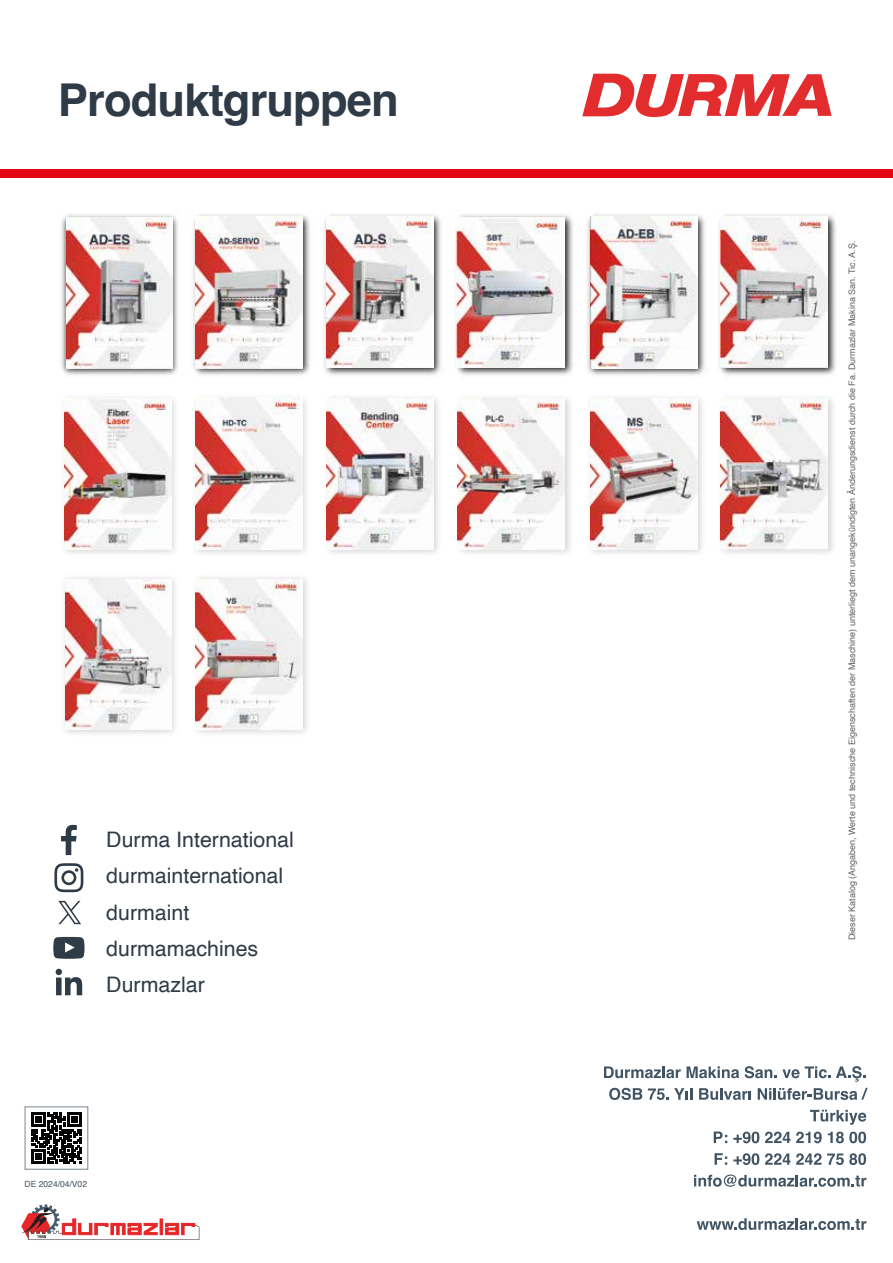
<style>
.page{position:relative;width:893px;height:1263px;background:#fff}
.page>*{position:absolute;margin:0;border:0;box-sizing:border-box;transform-origin:0 0}
.t1{font:700 45.3px "Helvetica";letter-spacing:-.02em;color:#2f3b47}
.t2{font:21.3px/36.3px "Helvetica";color:#2f3b47}
.t3{font:9px "Helvetica";color:#616160}
.t4{font:8.55px "Helvetica";color:#415464}
</style>
<div class="page">
<img style="left:61px;top:214px;width:117px;height:161px">
<img style="left:193px;top:214px;width:117px;height:161px">
<img style="left:324px;top:214px;width:117px;height:161px">
<img style="left:456px;top:214px;width:117px;height:161px">
<img style="left:587px;top:214px;width:118px;height:161px">
<img style="left:719px;top:214px;width:117px;height:161px">
<img style="left:64px;top:397px;width:111px;height:156px">
<img style="left:326px;top:397px;width:112px;height:156px">
<img style="left:590px;top:397px;width:112px;height:156px">
<img style="left:720px;top:397px;width:113px;height:156px">
<img style="left:64px;top:577px;width:111px;height:157px">
<img style="left:195px;top:577px;width:112px;height:157px">
<img style="left:195px;top:397px;width:111px;height:157px">
<img style="left:457px;top:397px;width:113px;height:156px">
<img style="left:66px;top:217px;width:107px;height:151px">
<img style="left:327px;top:217px;width:106px;height:151px">
<img style="left:196px;top:217px;width:106px;height:151px">
<img style="left:65px;top:398px;width:106px;height:151px">
<img style="left:196px;top:398px;width:106px;height:151px">
<img style="left:327px;top:398px;width:106px;height:151px">
<img style="left:458px;top:398px;width:106px;height:151px">
<img style="left:720px;top:217px;width:107px;height:151px">
<img style="left:65px;top:579px;width:106px;height:151px">
<img style="left:591px;top:398px;width:107px;height:151px">
<img style="left:457px;top:217px;width:107px;height:151px">
<img style="left:720px;top:398px;width:107px;height:151px">
<img style="left:196px;top:579px;width:106px;height:151px">
<img style="left:591px;top:217px;width:107px;height:151px">
<div style="left:0;top:170px;width:893px;height:8px;background:#e30613"></div>
<svg style="left:582px;top:74px;width:250px;height:43px"></svg>
<svg style="left:31px;top:1113px;width:51px;height:50px"></svg>
<svg style="left:604px;top:1066px;width:77px;height:12px"></svg>
<svg style="left:687px;top:1066px;width:52px;height:12px"></svg>
<svg style="left:745px;top:1066px;width:121px;height:16px"></svg>
<svg style="left:609px;top:1088px;width:33px;height:12px"></svg>
<svg style="left:648px;top:1088px;width:44px;height:12px"></svg>
<svg style="left:699px;top:1088px;width:52px;height:12px"></svg>
<svg style="left:758px;top:1088px;width:110px;height:12px"></svg>
<svg style="left:810px;top:1110px;width:56px;height:15px"></svg>
<svg style="left:714px;top:1131px;width:13px;height:12px"></svg>
<svg style="left:733px;top:1131px;width:26px;height:12px"></svg>
<svg style="left:765px;top:1131px;width:57px;height:12px"></svg>
<svg style="left:828px;top:1131px;width:38px;height:12px"></svg>
<svg style="left:715px;top:1153px;width:12px;height:12px"></svg>
<svg style="left:733px;top:1153px;width:26px;height:12px"></svg>
<svg style="left:765px;top:1153px;width:101px;height:12px"></svg>
<svg style="left:694px;top:1174px;width:172px;height:13px"></svg>
<svg style="left:697px;top:1218px;width:169px;height:12px"></svg>
<svg style="left:21px;top:1204px;width:178px;height:36px"></svg>
<svg style="left:61px;top:825px;width:16px;height:30px"></svg>
<svg style="left:56px;top:969px;width:26px;height:26px"></svg>
<svg style="left:53px;top:937px;width:32px;height:22px"></svg>
<svg style="left:54px;top:863px;width:30px;height:29px"></svg>
<svg style="left:58px;top:901px;width:23px;height:23px"></svg>
<h1 class="t1" style="left:58px;top:72px;width:342px">Produktgruppen</h1>
<h2 class="t2" style="left:106px;top:822px;width:189px">Durma International durmainternational durmaint durmamachines<br>Durmazlar</h2>
<p class="t4" style="left:25px;top:1177px;width:64px">DE 2024/04/V02</p>
<p class="t3" style="left:845px;top:940px;width:701px;rotate:-90deg">Dieser Katalog (Angaben, Werte und technische Eigenschaften der Maschine) unterliegt dem unangekündigten Änderungsdienst durch die Fa. Durmazlar Makina San. Tic. A.Ş.</p>
</div>
